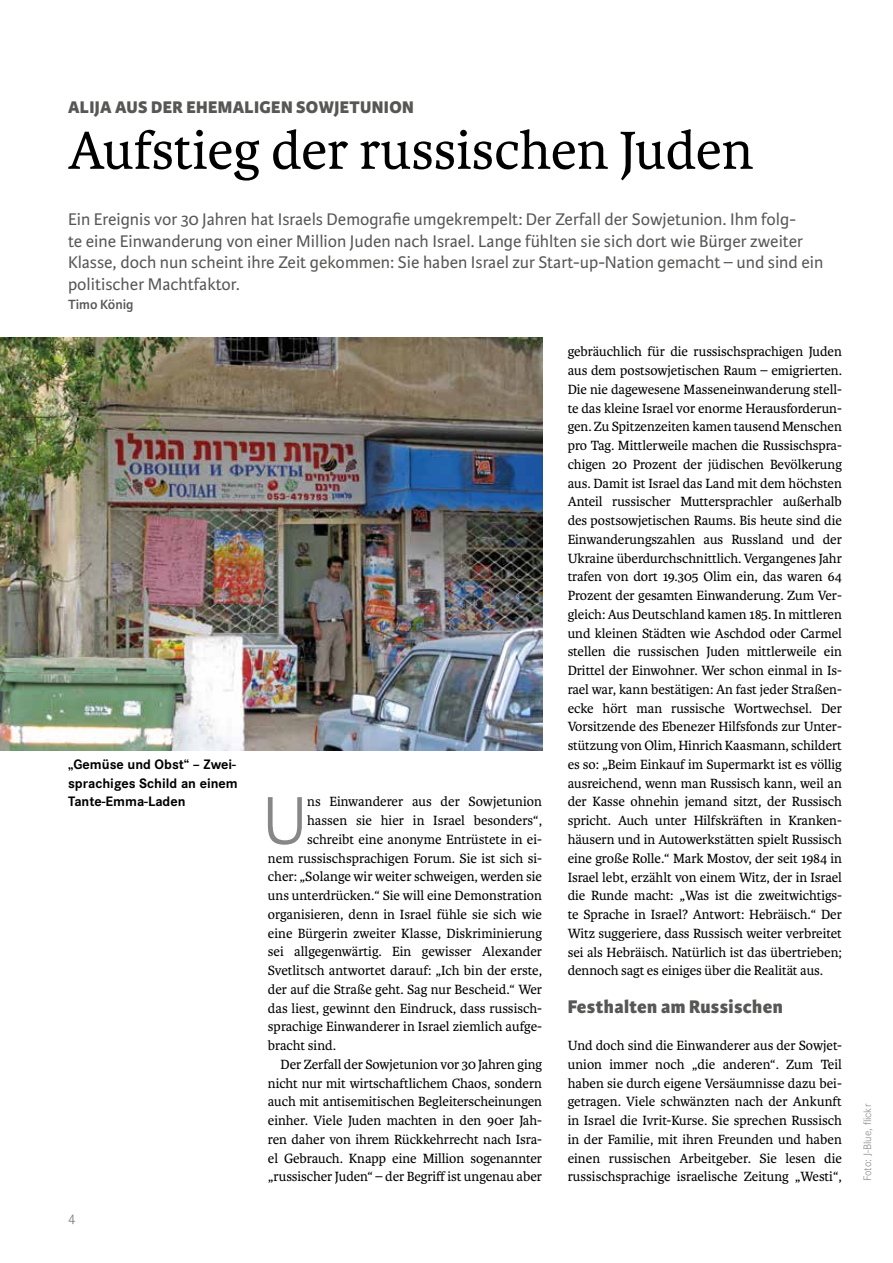
<style>
.page{position:relative;width:893px;height:1263px;background:#fff}
.page>*{position:absolute;margin:0;border:0;box-sizing:border-box;transform-origin:0 0}
.t1{font:300 72.15px "Karmina Sans";color:#878787}
.t2{font:57px "Karmina";color:#000}
.t3{font:800 19.5px "Karmina Sans";letter-spacing:.02em;color:#575756}
.t4{font:18px/21.6px "Karmina Sans";color:#575756}
.t5{font:800 18px "Karmina Sans";letter-spacing:.02em;color:#575756}
.t6{font:14.25px/18.8px "Karmina";letter-spacing:-.005em;color:#000;text-align:justify}
.t7{font:700 14.25px/18.8px "Corporate S";color:#000}
.t8{font:600 14.25px "Karmina Sans";color:#575756}
.t9{font:14.25px "Corporate S";color:#878787}
.t10{font:300 11.25px "Corporate S";color:#878787}
</style>
<div class="page">
<img style="left:0;top:338px;width:542px;height:412px">
<p class="t5" style="left:68px;top:96px;width:347px">ALIJA AUS DER EHEMALIGEN SOWJETUNION</p>
<h2 class="t2" style="left:68px;top:119px;width:687px">Aufstieg der russischen Juden</h2>
<p class="t4" style="left:68px;top:209px;width:757px">Ein Ereignis vor 30 Jahren hat Israels Demografie umgekrempelt: Der Zerfall der Sowjetunion. Ihm folg-<br>te eine Einwanderung von einer Million Juden nach Israel. Lange fühlten sie sich dort wie Bürger zweiter Klasse, doch nun scheint ihre Zeit gekommen: Sie haben Israel zur Start-up-Nation gemacht – und sind ein politischer Machtfaktor.</p>
<p class="t8" style="left:68px;top:296px;width:67px">Timo König</p>
<p class="t7" style="left:68px;top:754px;width:171px">„Gemüse und Obst“ – Zwei&shy;sprachiges Schild an einem<br>Tante-Emma-Laden</p>
<p class="t9" style="left:68px;top:1209px;width:9px">4</p>
<h1 class="t1" style="left:262px;top:781px;width:47px">U</h1>
<p class="t6" style="left:307px;top:792px;width:237px">ns Einwanderer aus der Sowjetunion</p>
<p class="t6" style="left:307px;top:811px;width:237px">hassen sie hier in Israel besonders“,</p>
<p class="t6" style="left:307px;top:830px;width:236px">schreibt eine anonyme Entrüstete in ei-</p>
<p class="t6" style="left:268px;top:849px;width:276px">nem russischsprachigen Forum. Sie ist sich si-</p>
<p class="t6" style="left:268px;top:867px;width:276px">cher: „Solange wir weiter schweigen, werden sie</p>
<p class="t6" style="left:268px;top:886px;width:276px">uns unterdrücken.“ Sie will eine Demonstration</p>
<p class="t6" style="left:268px;top:905px;width:276px">organisieren, denn in Israel fühle sie sich wie</p>
<p class="t6" style="left:268px;top:924px;width:276px">eine Bürgerin zweiter Klasse, Diskriminierung</p>
<p class="t6" style="left:268px;top:942px;width:276px">sei allgegenwärtig. Ein gewisser Alexander</p>
<p class="t6" style="left:268px;top:961px;width:276px">Svetlitsch antwortet darauf: „Ich bin der erste,</p>
<p class="t6" style="left:268px;top:980px;width:276px">der auf die Straße geht. Sag nur Bescheid.“ Wer</p>
<p class="t6" style="left:268px;top:999px;width:276px">das liest, gewinnt den Eindruck, dass russisch-</p>
<p class="t6" style="left:268px;top:1017px;width:276px">sprachige Einwanderer in Israel ziemlich aufge-</p>
<p class="t6" style="left:268px;top:1036px;width:70px">bracht sind.</p>
<p class="t6" style="left:281px;top:1055px;width:263px">Der Zerfall der Sowjetunion vor 30 Jahren ging</p>
<p class="t6" style="left:268px;top:1074px;width:276px">nicht nur mit wirtschaftlichem Chaos, sondern</p>
<p class="t6" style="left:268px;top:1093px;width:276px">auch mit antisemitischen Begleiterscheinungen</p>
<p class="t6" style="left:268px;top:1111px;width:276px">einher. Viele Juden machten in den 90er Jah-</p>
<p class="t6" style="left:268px;top:1130px;width:276px">ren daher von ihrem Rückkehrrecht nach Isra-</p>
<p class="t6" style="left:268px;top:1149px;width:276px">el Gebrauch. Knapp eine Million sogenannter</p>
<p class="t6" style="left:268px;top:1168px;width:276px">„russischer Juden“ – der Begriff ist ungenau aber</p>
<p class="t6" style="left:568px;top:343px;width:276px">gebräuchlich für die russischsprachigen Juden aus dem postsowjetischen Raum – emigrierten.<br>Die nie dagewesene Masseneinwanderung stell&shy;te das kleine Israel vor enorme Herausforderun&shy;gen. Zu Spitzenzeiten kamen tausend Menschen pro Tag. Mittlerweile machen die Russischspra&shy;chigen 20 Prozent der jüdischen Bevölkerung aus. Damit ist Israel das Land mit dem höchsten Anteil russischer Muttersprachler außerhalb des postsowjetischen Raums. Bis heute sind die Einwanderungszahlen aus Russland und der Ukraine überdurchschnittlich. Vergangenes Jahr trafen von dort 19.305 Olim ein, das waren 64<br>Prozent der gesamten Einwanderung. Zum Ver&shy;gleich: Aus Deutschland kamen 185. In mittleren und kleinen Städten wie Aschdod oder Carmel stellen die russischen Juden mittlerweile ein Drittel der Einwohner. Wer schon einmal in Is&shy;rael war, kann bestätigen: An fast jeder Straßen&shy;ecke hört man russische Wortwechsel. Der Vorsitzende des Ebenezer Hilfsfonds zur Unter&shy;stützung von Olim, Hinrich Kaasmann, schildert es so: „Beim Einkauf im Supermarkt ist es völlig ausreichend, wenn man Russisch kann, weil an der Kasse ohnehin jemand sitzt, der Russisch spricht. Auch unter Hilfskräften in Kranken&shy;häusern und in Autowerkstätten spielt Russisch eine große Rolle.“ Mark Mostov, der seit 1984 in Israel lebt, erzählt von einem Witz, der in Israel die Runde macht: „Was ist die zweitwichtigs&shy;te Sprache in Israel? Antwort: Hebräisch.“ Der Witz suggeriere, dass Russisch weiter verbreitet sei als Hebräisch. Natürlich ist das übertrieben; dennoch sagt es einiges über die Realität aus.</p>
<h3 class="t3" style="left:568px;top:995px;width:217px">Festhalten am Russischen</h3>
<p class="t6" style="left:568px;top:1036px;width:276px">Und doch sind die Einwanderer aus der Sowjet&shy;union immer noch „die anderen“. Zum Teil haben sie durch eigene Versäumnisse dazu bei&shy;getragen. Viele schwänzten nach der Ankunft in Israel die Ivrit-Kurse. Sie sprechen Russisch in der Familie, mit ihren Freunden und haben einen russischen Arbeitgeber. Sie lesen die russischsprachige israelische Zeitung „Westi“,</p>
<p class="t10" style="left:860px;top:1181px;width:79px;rotate:-90deg">Foto: J-Blue, flickr</p>
</div>
